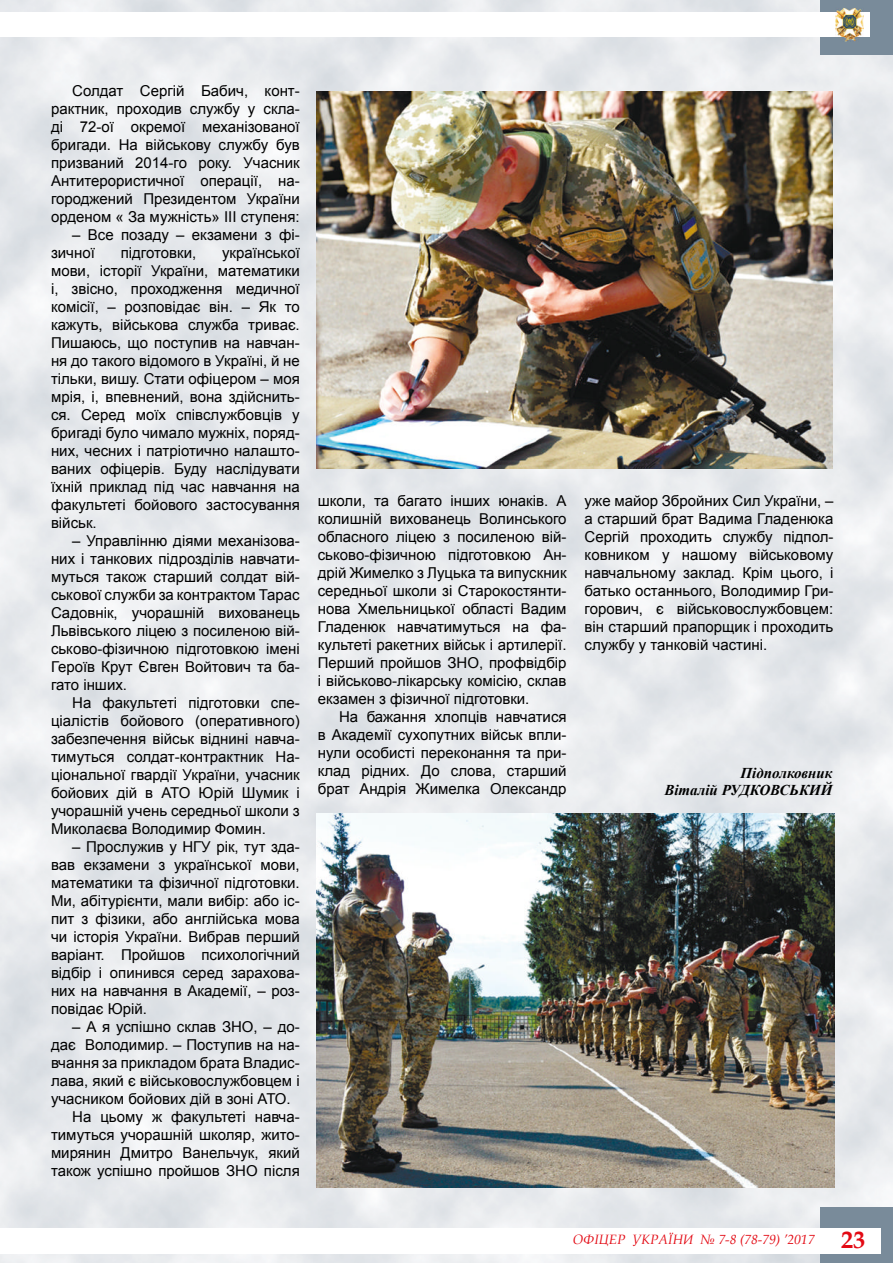
<style>
.page{position:relative;width:893px;height:1263px;background:#fff}
.page>*{position:absolute;margin:0;border:0;box-sizing:border-box;transform-origin:0 0}
.t1{font:15px/18px "Arial";color:#000;text-align:justify}
.t2{font:italic 700 15px/17.2px "Times New Roman";color:#000;text-align:right}
.t3{font:italic 13.5px "Book Antiqua";color:#e30913}
.s1{font-weight:700;font-style:normal;font-size:24px}
</style>
<div class="page">
<img style="left:0;top:0;width:841px;height:1263px">
<div style="left:820px;top:1207px;width:73px;height:56px;background:#798b9a"></div>
<div style="left:821px;top:0;width:72px;height:54px;background:#798b9a"></div>
<div style="left:0;top:1228px;width:881px;height:25px;background:#fff"></div>
<div style="left:0;top:13px;width:870px;height:24px;background:#fff"></div>
<img style="left:835px;top:8px;width:28px;height:34px">
<img style="left:835px;top:13px;width:28px;height:24px">
<svg style="left:570px;top:1196px;width:249px;height:67px"></svg>
<img style="left:317px;top:814px;width:517px;height:374px">
<img style="left:317px;top:91px;width:515px;height:377px">
<p class="t1" style="left:51px;top:82px;width:250px;text-indent:21px">Солдат Сергій Бабич, конт&shy;рактник, проходив службу у скла&shy;ді 72-ої окремої механізованої бригади. На військову службу був призваний 2014-го року. Учасник Антитерористичної операції, на&shy;городжений Президентом України орденом « За мужність» III ступеня:</p>
<p class="t1" style="left:51px;top:226px;width:250px;text-indent:21px">– Все позаду – екзамени з фі&shy;зичної</p>
<p class="t1" style="left:51px;top:244px;width:250px;text-indent:171px">української мови, історії України, математики і, звісно, проходження медичної комісії, – розповідає він. – Як то кажуть, військова служба триває.<br>Пишаюсь, що поступив на навчан&shy;ня до такого відомого в Україні, й не тільки, вишу. Стати офіцером – моя мрія, і, впевнений, вона здійснить&shy;ся. Серед моїх співслужбовців у бригаді було чимало мужніх, поряд&shy;них, чесних і патріотично налашто&shy;ваних офіцерів. Буду наслідувати їхній приклад під час навчання на факультеті бойового застосування військ.</p>
<p class="t1" style="left:51px;top:532px;width:250px;text-indent:21px">– Управлінню діями механізова&shy;них і танкових підрозділів навчати&shy;муться також старший солдат вій&shy;ськової служби за контрактом Тарас Садовнік, учорашній вихованець Львівського ліцею з посиленою вій&shy;ськово-фізичною підготовкою імені Героїв Крут Євген Войтович та ба&shy;гато інших.</p>
<p class="t1" style="left:51px;top:694px;width:250px;text-indent:21px">На факультеті підготовки спе&shy;ціалістів бойового (оперативного) забезпечення військ віднині навча&shy;тимуться солдат-контрактник На&shy;ціональної гвардії України, учасник бойових дій в АТО Юрій Шумик і учорашній учень середньої школи з Миколаєва Володимир Фомин.</p>
<p class="t1" style="left:51px;top:838px;width:250px;text-indent:21px">– Прослужив у НГУ рік, тут зда&shy;вав екзамени з української мови, математики та фізичної підготовки.<br>Ми, абітурієнти, мали вибір: або іс&shy;пит з фізики, або англійська мова чи історія України. Вибрав перший варіант. Пройшов психологічний відбір і опинився серед зарахова&shy;них на навчання в Академії, – роз&shy;повідає Юрій.</p>
<p class="t1" style="left:72px;top:1018px;width:229px">– А я успішно склав ЗНО, – до-</p>
<p class="t1" style="left:51px;top:1036px;width:250px">дає Володимир. – Поступив на на-</p>
<p class="t1" style="left:51px;top:1054px;width:250px">вчання за прикладом брата Владис-</p>
<p class="t1" style="left:51px;top:1072px;width:250px">лава, який є військовослужбовцем і</p>
<p class="t1" style="left:51px;top:1090px;width:241px">учасником бойових дій в зоні АТО.</p>
<p class="t1" style="left:72px;top:1108px;width:229px">На цьому ж факультеті навча-</p>
<p class="t1" style="left:51px;top:1126px;width:250px">тимуться учорашній школяр, жито-</p>
<p class="t1" style="left:51px;top:1144px;width:250px">мирянин Дмитро Ванельчук, який</p>
<p class="t1" style="left:51px;top:1162px;width:250px">також успішно пройшов ЗНО після</p>
<p class="t1" style="left:121px;top:244px;width:77px">підготовки,</p>
<p class="t1" style="left:318px;top:492px;width:250px">школи, та багато інших юнаків. А колишній вихованець Волинського обласного ліцею з посиленою вій&shy;ськово-фізичною підготовкою Ан&shy;дрій Жимелко з Луцька та випускник середньої школи зі Старокостянти&shy;нова Хмельницької області Вадим Гладенюк навчатимуться на фа&shy;культеті ракетних військ і артилерії.<br>Перший пройшов ЗНО, профвідбір і військово-лікарську комісію, склав екзамен з фізичної підготовки.</p>
<p class="t1" style="left:318px;top:708px;width:250px;text-indent:21px">На бажання хлопців навчатися в Академії сухопутних військ впли&shy;нули особисті переконання та при&shy;клад рідних. До слова, старший брат Андрія Жимелка Олександр</p>
<p class="t1" style="left:585px;top:492px;width:250px">уже майор Збройних Сил України, – а старший брат Вадима Гладенюка Сергій проходить службу підпол&shy;ковником у нашому військовому навчальному заклад. Крім цього, і батько останнього, Володимир Гри&shy;горович, є військовослужбовцем: він старший прапорщик і проходить службу у танковій частині.</p>
<p class="t2" style="left:664px;top:764px;width:170px">Підполковник<br>Віталій РУДКОВСЬКИЙ</p>
<p class="t3" style="left:573px;top:1230px;width:294px">ОФІЦЕР УКРАЇНИ № 7-8 (78-79) ’2017 <span class="s1">23</span></p>
</div>
